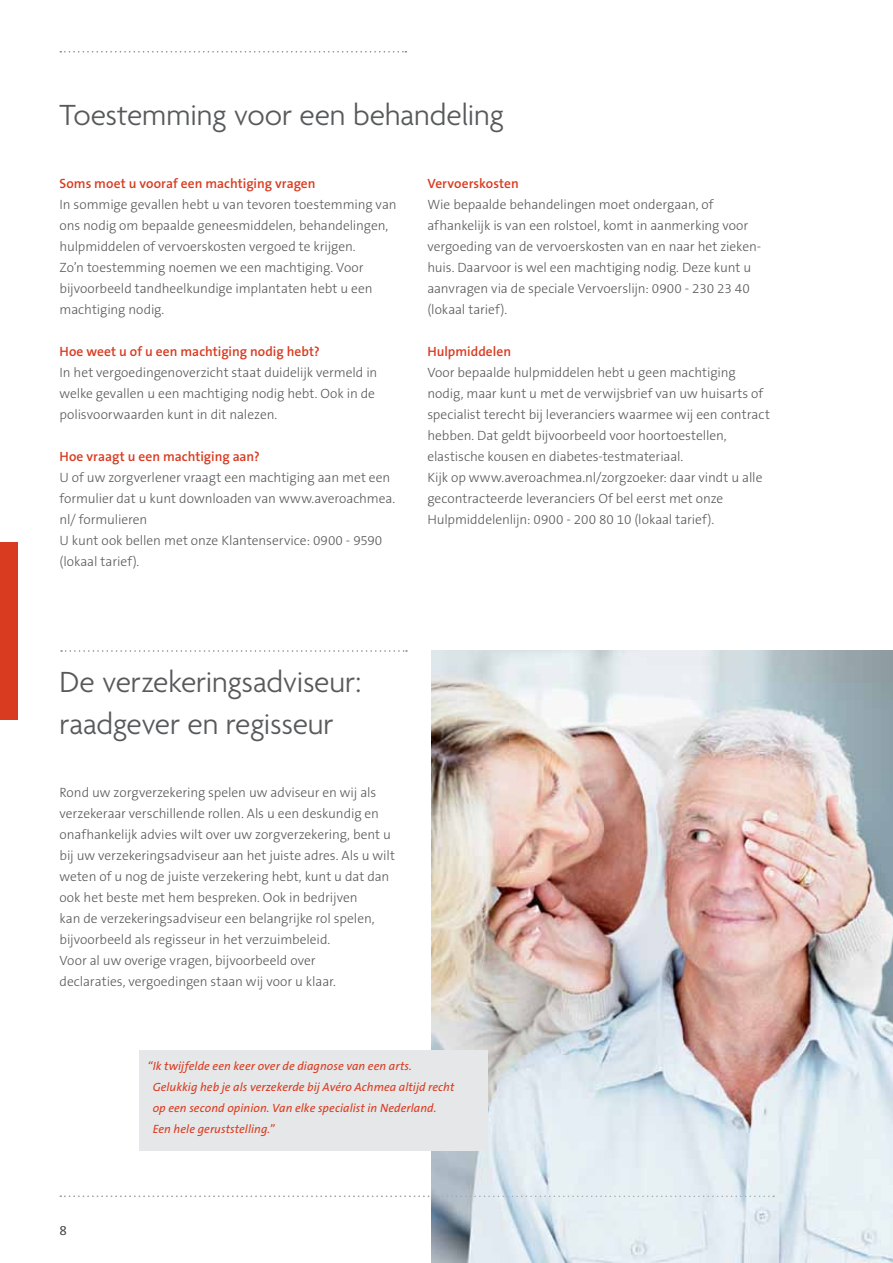
<style>
.page{position:relative;width:893px;height:1263px;background:#fff}
.page>*{position:absolute;margin:0;border:0;box-sizing:border-box;transform-origin:0 0}
.t1{font:300 31.5px/42px "Agenda";letter-spacing:-.005em;color:#58595b}
.t2{font:300 13.5px/21px "The Sans B3";letter-spacing:-.005em;color:#58595b}
.t3{font:600 13.5px "The Sans B6";letter-spacing:.005em;color:#d93b20}
.t4{font:italic 12px/21px "The Sans B5 Plain";letter-spacing:.005em;color:#d93b20}
</style>
<div class="page">
<img style="left:431px;top:650px;width:462px;height:613px">
<svg style="left:60px;top:51px;width:346px;height:2px"></svg>
<svg style="left:60px;top:1195px;width:714px;height:2px"></svg>
<div style="left:0;top:543px;width:17px;height:177px;background:#d93b20"></div>
<svg style="left:61px;top:650px;width:346px;height:2px"></svg>
<div style="left:139px;top:1050px;width:349px;height:101px;background:#e6e7e8"></div>
<h1 class="t1" style="left:60px;top:96px;width:446px">Toestemming voor een behandeling</h1>
<p class="t3" style="left:60px;top:177px;width:258px">Soms moet u vooraf een machtiging vragen</p>
<p class="t2" style="left:60px;top:195px;width:339px">In sommige gevallen hebt u van tevoren toestemming van ons nodig om bepaalde geneesmiddelen, behandelingen, hulpmiddelen of vervoerskosten vergoed te krijgen.<br>Zo’n toestemming noemen we een machtiging. Voor bijvoorbeeld tandheelkundige implantaten hebt u een machtiging nodig.</p>
<p class="t3" style="left:60px;top:345px;width:262px">Hoe weet u of u een machtiging nodig hebt?</p>
<p class="t2" style="left:60px;top:363px;width:319px">In het vergoedingenoverzicht staat duidelijk vermeld in welke gevallen u een machtiging nodig hebt. Ook in de polisvoorwaarden kunt in dit nalezen.</p>
<p class="t3" style="left:60px;top:450px;width:202px">Hoe vraagt u een machtiging aan?</p>
<p class="t2" style="left:60px;top:468px;width:337px">U of uw zorgverlener vraagt een machtiging aan met een formulier dat u kunt downloaden van www.averoachmea. nl/ formulieren<br>U kunt ook bellen met onze Klantenservice: 0900 - 9590 (lokaal tarief).</p>
<p class="t3" style="left:427px;top:177px;width:93px">Vervoerskosten</p>
<p class="t2" style="left:427px;top:195px;width:334px">Wie bepaalde behandelingen moet ondergaan, of afhankelijk is van een rolstoel, komt in aanmerking voor vergoeding van de vervoerskosten van en naar het zieken&shy;huis. Daarvoor is wel een machtiging nodig. Deze kunt u aanvragen via de speciale Vervoerslijn: 0900 - 230 23 40 (lokaal tarief).</p>
<p class="t3" style="left:427px;top:345px;width:85px">Hulpmiddelen</p>
<p class="t2" style="left:427px;top:363px;width:344px">Voor bepaalde hulpmiddelen hebt u geen machtiging nodig, maar kunt u met de verwijsbrief van uw huisarts of specialist terecht bij leveranciers waarmee wij een contract hebben. Dat geldt bijvoorbeeld voor hoortoestellen, elastische kousen en diabetes-testmateriaal.<br>Kijk op www.averoachmea.nl/zorgzoeker: daar vindt u alle gecontracteerde leveranciers Of bel eerst met onze Hulpmiddelenlijn: 0900 - 200 80 10 (lokaal tarief).</p>
<h1 class="t1" style="left:60px;top:663px;width:303px">De verzekeringsadviseur: raadgever en regisseur</h1>
<p class="t2" style="left:60px;top:783px;width:337px">Rond uw zorgverzekering spelen uw adviseur en wij als verzekeraar verschillende rollen. Als u een deskundig en onafhankelijk advies wilt over uw zorgverzekering, bent u bij uw verzekeringsadviseur aan het juiste adres. Als u wilt weten of u nog de juiste verzekering hebt, kunt u dat dan ook het beste met hem bespreken. Ook in bedrijven<br>kan de verzekeringsadviseur een belangrijke rol spelen, bijvoorbeeld als regisseur in het verzuimbeleid.<br>Voor al uw overige vragen, bijvoorbeeld over<br>declaraties, vergoedingen staan wij voor u klaar.</p>
<p class="t2" style="left:60px;top:1221px;width:9px">8</p>
<p class="t4" style="left:153px;top:1056px;width:303px;text-indent:-5px">“Ik twijfelde een keer over de diagnose van een arts.<br>Gelukkig heb je als verzekerde bij Avéro Achmea altijd recht op een second opinion. Van elke specialist in Nederland.<br>Een hele geruststelling.”</p>
</div>
